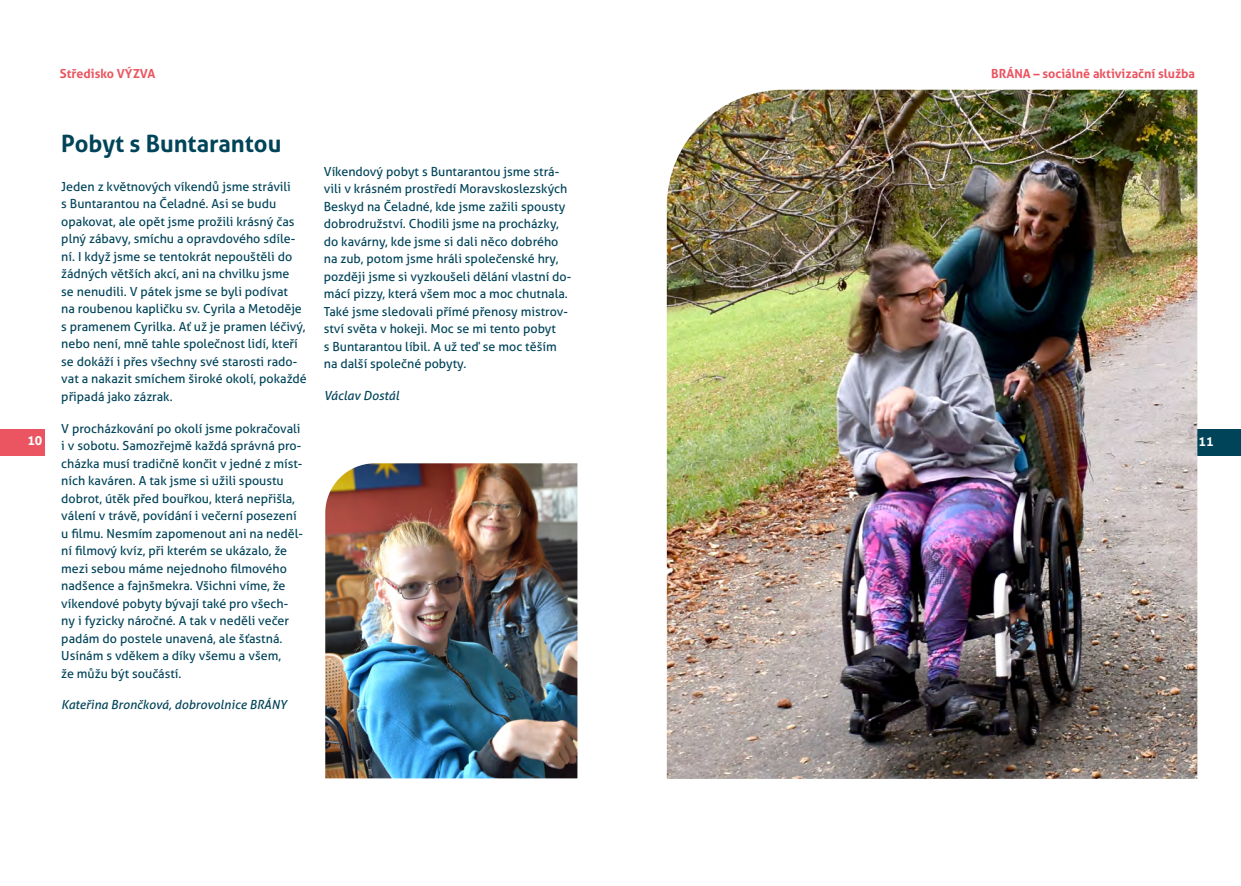
<style>
.page{position:relative;width:1241px;height:886px;background:#fff}
.page>*{position:absolute;margin:0;border:0;box-sizing:border-box;transform-origin:0 0}
.t1{font:700 23.75px "Aller";color:#00445a}
.t2{font:12.5px/17.5px "Aller";color:#00445a}
.t3{font:italic 12.5px "Aller";color:#00445a}
.t4{font:700 12.5px "Aller";color:#ea5561}
.t5{font:700 12.5px "Aller";color:#fff}
</style>
<div class="page">
<div style="left:0;top:430px;width:45px;height:26px;background:#ea5561"></div>
<div style="left:1195px;top:430px;width:45px;height:26px;background:#00445a"></div>
<img style="left:666px;top:90px;width:531px;height:689px">
<img style="left:325px;top:463px;width:252px;height:315px">
<p class="t4" style="left:60px;top:66px;width:97px">Středisko VÝZVA</p>
<p class="t4" style="left:991px;top:66px;width:205px">BRÁNA – sociálně aktivizační služba</p>
<h1 class="t1" style="left:61px;top:129px;width:221px">Pobyt s Buntarantou</h1>
<p class="t2" style="left:61px;top:178px;width:247px">Jeden z květnových víkendů jsme strávili<br>s Buntarantou na Čeladné. Asi se budu opakovat, ale opět jsme prožili krásný čas plný zábavy, smíchu a opravdového sdíle‑ ní. I když jsme se tentokrát nepouštěli do žádných větších akcí, ani na chvilku jsme<br>se nenudili. V pátek jsme se byli podívat<br>na roubenou kapličku sv. Cyrila a Metoděje s pramenem Cyrilka. Ať už je pramen léčivý, nebo není, mně tahle společnost lidí, kteří se dokáží i přes všechny své starosti rado‑ vat a nakazit smíchem široké okolí, pokaždé připadá jako zázrak.</p>
<p class="t2" style="left:61px;top:419px;width:243px">V procházkování po okolí jsme pokračovali i v sobotu. Samozřejmě každá správná pro‑ cházka musí tradičně končit v jedné z míst‑ ních kaváren. A tak jsme si užili spoustu dobrot, útěk před bouřkou, která nepřišla, válení v trávě, povídání i večerní posezení u filmu. Nesmím zapomenout ani na neděl‑ ní filmový kvíz, při kterém se ukázalo, že mezi sebou máme nejednoho filmového nadšence a fajnšmekra. Všichni víme, že víkendové pobyty bývají také pro všech‑ ny i fyzicky náročné. A tak v neděli večer padám do postele unavená, ale šťastná.<br>Usínám s vděkem a díky všemu a všem,<br>že můžu být součástí.</p>
<p class="t3" style="left:61px;top:697px;width:227px">Kateřina Brončková, dobrovolnice BRÁNY</p>
<p class="t2" style="left:324px;top:162px;width:249px">Víkendový pobyt s Buntarantou jsme strá‑ vili v krásném prostředí Moravskoslezských Beskyd na Čeladné, kde jsme zažili spousty dobrodružství. Chodili jsme na procházky, do kavárny, kde jsme si dali něco dobrého na zub, potom jsme hráli společenské hry, později jsme si vyzkoušeli dělání vlastní do‑ mácí pizzy, která všem moc a moc chutnala.<br>Také jsme sledovali přímé přenosy mistrov‑ ství světa v hokeji. Moc se mi tento pobyt<br>s Buntarantou líbil. A už teď se moc těším na další společné pobyty.</p>
<p class="t3" style="left:324px;top:388px;width:77px">Václav Dostál</p>
<p class="t5" style="left:27px;top:433px;width:16px">10</p>
<p class="t5" style="left:1198px;top:433px;width:16px">11</p>
</div>
